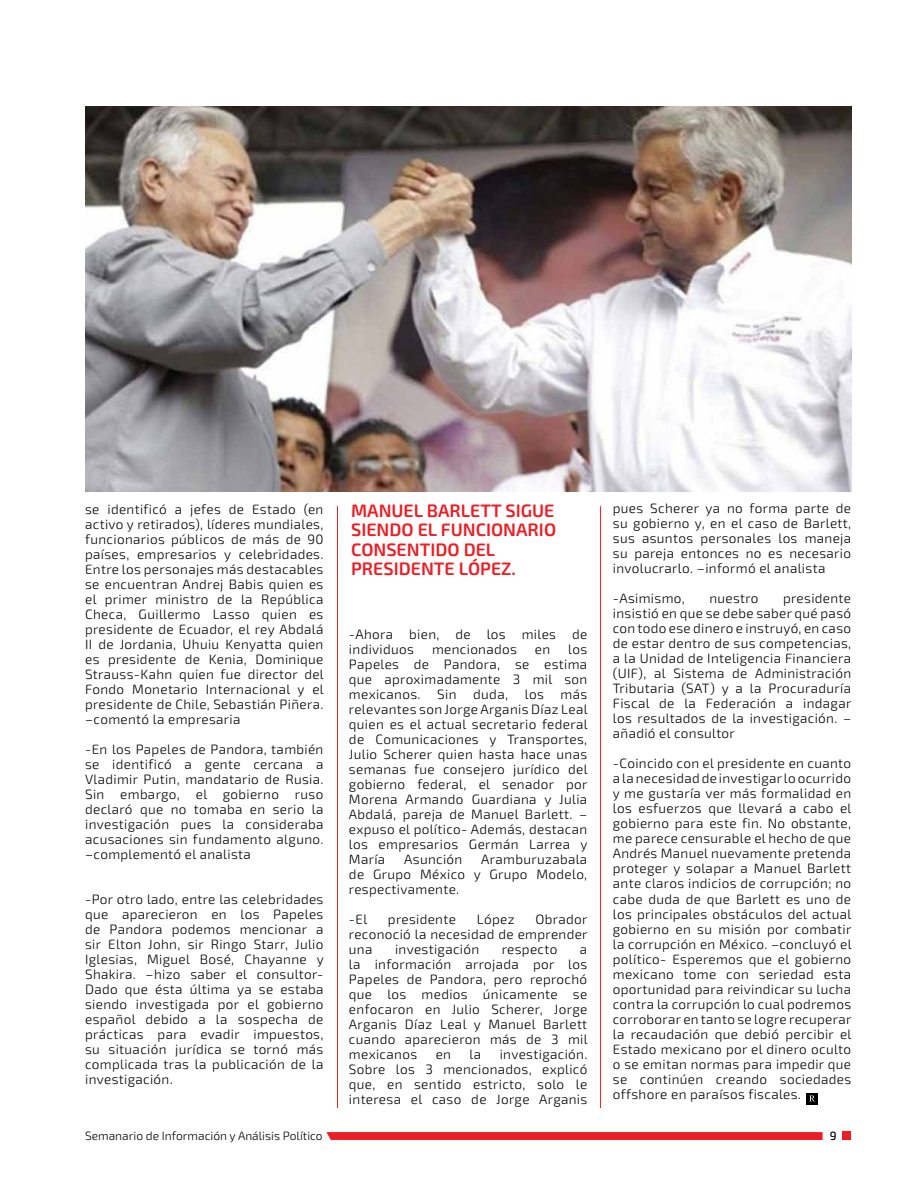
<style>
.page{position:relative;width:915px;height:1191px;background:#fff}
.page>*{position:absolute;margin:0;border:0;box-sizing:border-box;transform-origin:0 0}
.t1{font:600 18px/19.5px "Exo 2";color:#ed1d24}
.t2{font:300 13.5px/15px "Exo 2";letter-spacing:.025em;color:#000;text-align:justify}
.t3{font:300 12px "Exo 2";color:#000}
.t4{font:500 12px "Exo 2";color:#000}
</style>
<div class="page">
<div style="left:842px;top:1131px;width:8px;height:9px;background:#ed1d24"></div>
<svg style="left:326px;top:1132px;width:496px;height:8px;background:#ed2128"></svg>
<hr style="left:600px;top:506px;width:1px;height:602px;background:#ed1d24">
<hr style="left:337px;top:506px;width:1px;height:602px;background:#ed1d24">
<div style="left:806px;top:1093px;width:11px;height:11px;background:#000"></div>
<svg style="left:809px;top:1095px;width:5px;height:6px"></svg>
<img style="left:85px;top:106px;width:766px;height:385px">
<p class="t2" style="left:85px;top:501px;width:240px">se identificó a jefes de Estado (en activo y retirados), líderes mundiales, funcionarios públicos de más de 90 países, empresarios y celebridades.<br>Entre los personajes más destacables se encuentran Andrej Babis quien es el primer ministro de la República Checa, Guillermo Lasso quien es presidente de Ecuador, el rey Abdalá II de Jordania, Uhuiu Kenyatta quien es presidente de Kenia, Dominique Strauss-Kahn quien fue director del Fondo Monetario Internacional y el presidente de Chile, Sebastián Piñera. –comentó la empresaria</p>
<p class="t2" style="left:85px;top:741px;width:240px">-En los Papeles de Pandora, también se identificó a gente cercana a Vladimir Putin, mandatario de Rusia.<br>Sin embargo, el gobierno ruso declaró que no tomaba en serio la investigación pues la consideraba acusaciones sin fundamento alguno. –complementó el analista</p>
<p class="t2" style="left:85px;top:891px;width:240px">-Por otro lado, entre las celebridades que aparecieron en los Papeles de Pandora podemos mencionar a sir Elton John, sir Ringo Starr, Julio Iglesias, Miguel Bosé, Chayanne y Shakira. –hizo saber el consultor-Dado que ésta última ya se estaba siendo investigada por el gobierno español debido a la sospecha de prácticas para evadir impuestos, su situación jurídica se tornó más complicada tras la publicación de la investigación.</p>
<h1 class="t1" style="left:351px;top:501px;width:206px">MANUEL BARLETT SIGUE<br>SIENDO EL FUNCIONARIO<br>CONSENTIDO DEL<br>PRESIDENTE LÓPEZ.</h1>
<p class="t2" style="left:349px;top:627px;width:240px">-Ahora bien, de los miles de individuos</p>
<p class="t2" style="left:349px;top:642px;width:240px;text-indent:219px">los Papeles de Pandora, se estima que aproximadamente 3 mil son mexicanos. Sin duda, los más relevantes son Jorge Arganis Díaz Leal quien es el actual secretario federal de Comunicaciones y Transportes, Julio Scherer quien hasta hace unas semanas fue consejero jurídico del gobierno federal, el senador por Morena Armando Guardiana y Julia Abdalá, pareja de Manuel Barlett. – expuso el político- Además, destacan los empresarios Germán Larrea y María</p>
<p class="t2" style="left:432px;top:642px;width:86px">mencionados</p>
<p class="t2" style="left:534px;top:642px;width:17px">en</p>
<p class="t2" style="left:404px;top:852px;width:60px">Asunción</p>
<p class="t2" style="left:349px;top:852px;width:240px;text-indent:132px">Aramburuzabala de Grupo México y Grupo Modelo, respectivamente.</p>
<p class="t2" style="left:349px;top:912px;width:20px">-El</p>
<p class="t2" style="left:388px;top:912px;width:69px">presidente</p>
<p class="t2" style="left:477px;top:912px;width:39px">López</p>
<p class="t2" style="left:349px;top:912px;width:240px;text-indent:186px">Obrador reconoció la necesidad de emprender una</p>
<p class="t2" style="left:395px;top:942px;width:86px">investigación</p>
<p class="t2" style="left:501px;top:942px;width:57px">respecto</p>
<p class="t2" style="left:349px;top:942px;width:240px;text-indent:231px">a la información arrojada por los Papeles de Pandora, pero reprochó que los medios únicamente se enfocaron en Julio Scherer, Jorge Arganis Díaz Leal y Manuel Barlett cuando aparecieron más de 3 mil mexicanos</p>
<p class="t2" style="left:349px;top:1047px;width:240px;text-indent:151px">investigación.<br>Sobre los 3 mencionados, explicó que, en sentido estricto, solo le interesa el caso de Jorge Arganis</p>
<p class="t2" style="left:435px;top:1047px;width:17px">en</p>
<p class="t2" style="left:469px;top:1047px;width:13px">la</p>
<p class="t2" style="left:612px;top:501px;width:240px">pues Scherer ya no forma parte de su gobierno y, en el caso de Barlett, sus asuntos personales los maneja su pareja entonces no es necesario involucrarlo. –informó el analista</p>
<p class="t2" style="left:612px;top:591px;width:73px">-Asimismo,</p>
<p class="t2" style="left:709px;top:591px;width:51px">nuestro</p>
<p class="t2" style="left:612px;top:591px;width:240px;text-indent:170px">presidente insistió en que se debe saber qué pasó con todo ese dinero e instruyó, en caso de estar dentro de sus competencias, a la Unidad de Inteligencia Financiera (UIF), al Sistema de Administración Tributaria (SAT) y a la Procuraduría Fiscal de la Federación a indagar los resultados de la investigación. – añadió el consultor</p>
<p class="t2" style="left:612px;top:756px;width:240px">-Coincido con el presidente en cuanto a la necesidad de investigar lo ocurrido y me gustaría ver más formalidad en los esfuerzos que llevará a cabo el gobierno para este fin. No obstante, me parece censurable el hecho de que Andrés Manuel nuevamente pretenda proteger y solapar a Manuel Barlett ante claros indicios de corrupción; no cabe duda de que Barlett es uno de los principales obstáculos del actual gobierno en su misión por combatir la corrupción en México. –concluyó el político- Esperemos que el gobierno mexicano tome con seriedad esta oportunidad para reivindicar su lucha contra la corrupción lo cual podremos corroborar en tanto se logre recuperar la recaudación que debió percibir el Estado mexicano por el dinero oculto o se emitan normas para impedir que se continúen creando sociedades offshore en paraísos fiscales.</p>
<p class="t3" style="left:85px;top:1128px;width:239px">Semanario de Información y Análisis Político</p>
<p class="t4" style="left:829px;top:1128px;width:8px">9</p>
</div>
